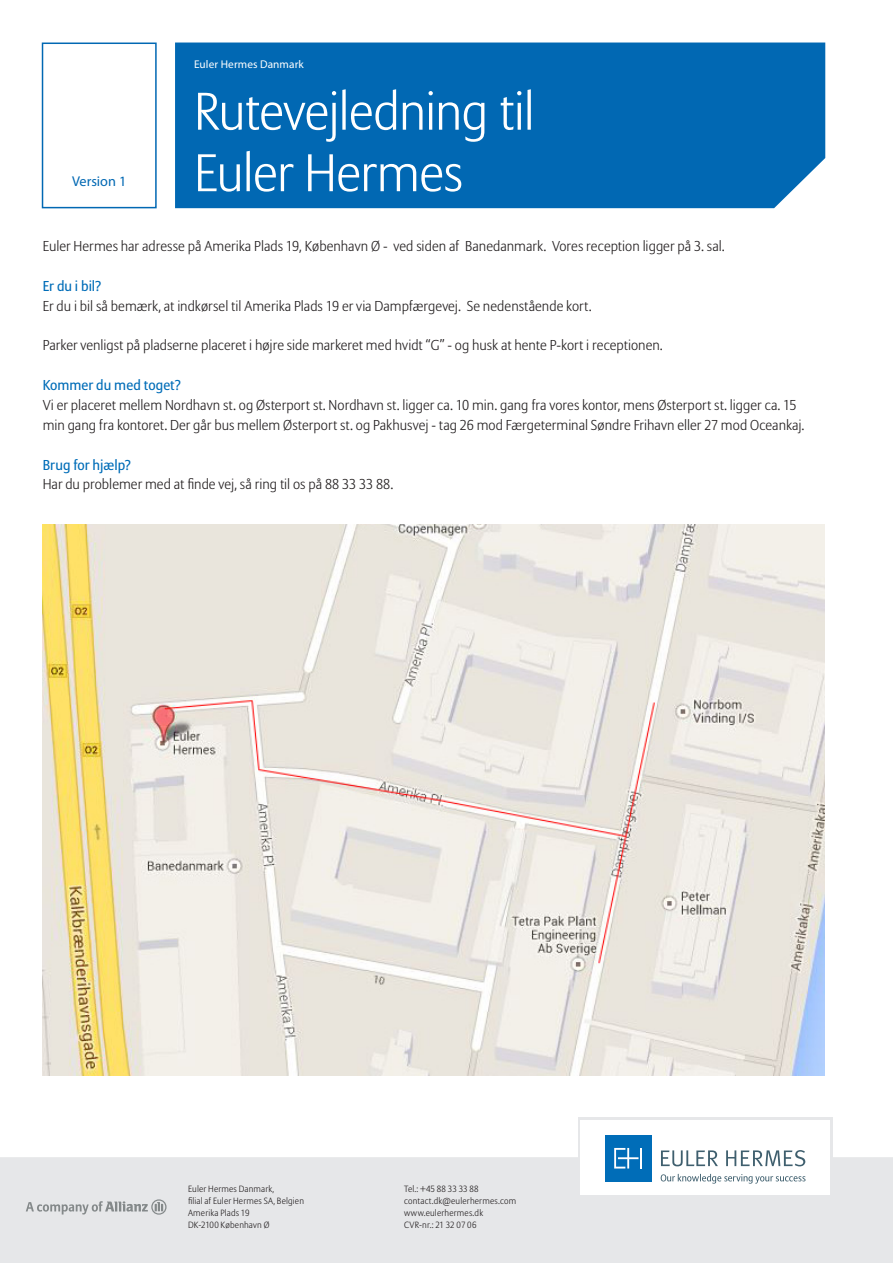
<style>
.page{position:relative;width:893px;height:1263px;background:#fff}
.page>*{position:absolute;margin:0;border:0;box-sizing:border-box;transform-origin:0 0}
.Notepad_35pt{font:300 52.5px "Allianz Sans";letter-spacing:-.015em;color:#fff}
.MBT{font:300 14.25px/19.8px "Allianz Sans";letter-spacing:.005em;color:#231f20}
.MBT-2{font:14.25px "Allianz Sans";letter-spacing:.005em;color:#006db8}
.t1{font:14.25px "Myriad Pro";color:#0168b3}
.Notepad_intro{font:11.25px "Myriad Pro";letter-spacing:.01em;color:#fff}
.address_6{font:300 9px "Allianz Sans";letter-spacing:.02em;color:#231f20}
</style>
<div class="page">
<div style="left:0;top:1156px;width:893px;height:107px;background:#e6e7e9"></div>
<div style="left:578px;top:1118px;width:254px;height:80px;background:#e6e7e9"></div>
<div style="left:580px;top:1120px;width:250px;height:75px;background:#fff"></div>
<div style="left:605px;top:1135px;width:47px;height:46px;background:#006db8"></div>
<hr style="left:640px;top:1148px;width:2px;height:20px;background:#fff">
<svg style="left:614px;top:1148px;width:24px;height:20px"></svg>
<svg style="left:661px;top:1150px;width:57px;height:16px"></svg>
<svg style="left:726px;top:1150px;width:79px;height:16px"></svg>
<svg style="left:661px;top:1174px;width:144px;height:9px"></svg>
<svg style="left:26px;top:1199px;width:141px;height:16px;background:#caccce"></svg>
<div style="left:175px;top:43px;width:650px;height:165px;background:#0168b3"></div>
<div style="left:42px;top:43px;width:115px;height:165px;border:2px solid #0168b3"></div>
<img style="left:43px;top:525px;width:781px;height:550px">
<p class="t1" style="left:72px;top:172px;width:56px">Version 1</p>
<p class="Notepad_intro" style="left:194px;top:57px;width:111px">Euler Hermes Danmark</p>
<p class="Notepad_35pt" style="left:194px;top:80px;width:342px">Rutevejledning til</p>
<p class="Notepad_35pt" style="left:194px;top:141px;width:271px">Euler Hermes</p>
<p class="MBT" style="left:43px;top:236px;width:684px">Euler Hermes har adresse på Amerika Plads 19, København Ø - ved siden af Banedanmark. Vores reception ligger på 3. sal.</p>
<p class="MBT-2" style="left:43px;top:277px;width:60px">Er du i bil?</p>
<p class="MBT" style="left:43px;top:295px;width:550px">Er du i bil så bemærk, at indkørsel til Amerika Plads 19 er via Dampfærgevej. Se nedenstående kort.</p>
<p class="MBT" style="left:43px;top:335px;width:622px">Parker venligst på pladserne placeret i højre side markeret med hvidt “G” - og husk at hente P-kort i receptionen.</p>
<p class="MBT-2" style="left:43px;top:376px;width:140px">Kommer du med toget?</p>
<p class="MBT" style="left:43px;top:395px;width:763px">Vi er placeret mellem Nordhavn st. og Østerport st. Nordhavn st. ligger ca. 10 min. gang fra vores kontor, mens Østerport st. ligger ca. 15 min gang fra kontoret. Der går bus mellem Østerport st. og Pakhusvej - tag 26 mod Færgeterminal Søndre Frihavn eller 27 mod Oceankaj.</p>
<p class="MBT-2" style="left:43px;top:456px;width:90px">Brug for hjælp?</p>
<p class="MBT" style="left:43px;top:474px;width:352px">Har du problemer med at finde vej, så ring til os på 88 33 33 88.</p>
<p class="address_6" style="left:188px;top:1183px;width:88px">Euler Hermes Danmark,</p>
<p class="address_6" style="left:404px;top:1183px;width:76px">Tel.: +45 88 33 33 88</p>
<p class="address_6" style="left:188px;top:1195px;width:117px">filial af Euler Hermes SA, Belgien</p>
<p class="address_6" style="left:404px;top:1195px;width:114px">contact.dk@eulerhermes.com</p>
<p class="address_6" style="left:188px;top:1207px;width:63px">Amerika Plads 19</p>
<p class="address_6" style="left:404px;top:1207px;width:80px">www.eulerhermes.dk</p>
<p class="address_6" style="left:188px;top:1219px;width:83px">DK-2100 København Ø</p>
<p class="address_6" style="left:404px;top:1219px;width:74px">CVR-nr.: 21 32 07 06</p>
</div>
